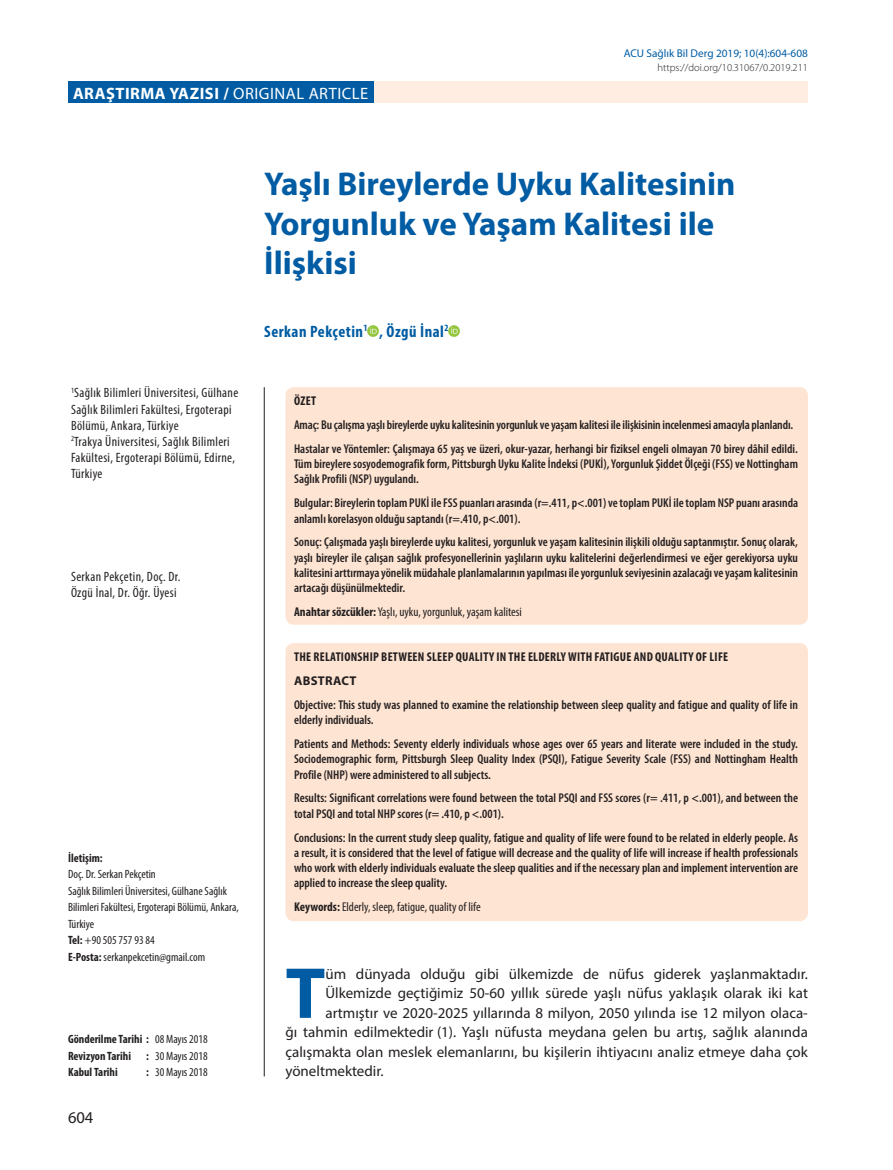
<style>
.page{position:relative;width:893px;height:1170px;background:#fff}
.page>*{position:absolute;margin:0;border:0;box-sizing:border-box;transform-origin:0 0}
.t1{font:700 72.9px "Myriad Pro";color:#015ca3}
.t2{font:700 33px/39.6px "Myriad Pro";color:#015ca3}
.t3{font:700 16.5px "Myriad Pro";letter-spacing:.03em;color:#fff}
.t4{font:700 condensed 16.5px "Myriad Pro";letter-spacing:.03em;color:#015ca3}
.t5{font:16.5px "Myriad Pro";color:#231f20}
.t6{font:15px "Myriad Pro";color:#231f20}
.t7{font:condensed 13.5px/16.2px "Myriad Pro";letter-spacing:.025em;color:#231f20}
.t8{font:600 condensed 12.75px/15.3px "Myriad Pro";color:#231f20}
.t9{font:condensed 12.75px "Myriad Pro";color:#231f20}
.t10{font:700 condensed 12.75px "Myriad Pro";letter-spacing:.02em;color:#231f20}
.t11{font:700 12.75px "Myriad Pro";letter-spacing:.02em;color:#231f20}
.t12{font:condensed 12px/16.5px "Myriad Pro";color:#231f20}
.t13{font:700 condensed 12px/16.5px "Myriad Pro";color:#231f20}
.t14{font:11.25px "Myriad Pro";color:#015ca3}
.t15{font:300 10.5px "Myriad Pro";color:#231f20}
.s1{font-weight:400}
.s2{font-weight:700}
</style>
<div class="page">
<div style="left:373px;top:82px;width:435px;height:21px;background:#feede0"></div>
<div style="left:68px;top:82px;width:305px;height:21px;background:#015ca3"></div>
<hr style="left:264px;top:387px;width:1px;height:689px;background:#231f20">
<svg style="left:368px;top:326px;width:11px;height:10px"></svg>
<svg style="left:449px;top:326px;width:11px;height:10px"></svg>
<div style="left:285px;top:387px;width:523px;height:237px;background:#fee4d2;border-radius:9px"></div>
<div style="left:285px;top:643px;width:523px;height:278px;background:#fee4d2;border-radius:9px"></div>
<p class="t14" style="left:624px;top:46px;width:186px">ACU Sağlık Bil Derg 2019; 10(4):604-608</p>
<p class="t3" style="left:73px;top:82px;width:297px">ARAŞTIRMA YAZISI / <span class="s1">ORIGINAL ARTICLE</span></p>
<p class="t15" style="left:658px;top:62px;width:152px">https://doi.org/10.31067/0.2019.211</p>
<h2 class="t2" style="left:264px;top:163px;width:473px">Yaşlı Bireylerde Uyku Kalitesinin<br>Yorgunluk ve Yaşam Kalitesi ile<br>İlişkisi</h2>
<p class="t7" style="left:71px;top:384px;width:169px"><sup>1</sup>Sağlık Bilimleri Üniversitesi, Gülhane Sağlık Bilimleri Fakültesi, Ergoterapi Bölümü, Ankara, Türkiye<br><sup>2</sup>Trakya Üniversitesi, Sağlık Bilimleri Fakültesi, Ergoterapi Bölümü, Edirne, Türkiye</p>
<p class="t7" style="left:71px;top:568px;width:111px">Serkan Pekçetin, Doç. Dr.<br>Özgü İnal, Dr. Öğr. Üyesi</p>
<p class="t13" style="left:68px;top:849px;width:36px">İletişim:</p>
<p class="t12" style="left:68px;top:865px;width:172px">Doç. Dr. Serkan Pekçetin<br>Sağlık Bilimleri Üniversitesi, Gülhane Sağlık<br>Bilimleri Fakültesi, Ergoterapi Bölümü, Ankara,<br>Türkiye<br><span class="s2">Tel:</span> +90 505 757 93 84<br><span class="s2">E-Posta:</span> serkanpekcetin@gmail.com</p>
<p class="t13" style="left:68px;top:1030px;width:141px">Gönderilme Tarihi : <span class="s1">08 Mayıs 2018<br></span>Revizyon Tarihi</p>
<p class="t12" style="left:146px;top:1047px;width:63px"><span class="s2">:</span> 30 Mayıs 2018</p>
<p class="t13" style="left:68px;top:1063px;width:51px">Kabul Tarihi</p>
<p class="t12" style="left:146px;top:1063px;width:63px"><span class="s2">:</span> 30 Mayıs 2018</p>
<p class="t5" style="left:68px;top:1106px;width:27px">604</p>
<p class="t4" style="left:264px;top:321px;width:186px">Serkan Pekçetin<sup>1</sup> , Özgü İnal<sup>2</sup></p>
<p class="t10" style="left:294px;top:393px;width:23px">ÖZET</p>
<p class="t8" style="left:294px;top:413px;width:505px;line-height:23.9px">Amaç: Bu çalışma yaşlı bireylerde uyku kalitesinin yorgunluk ve yaşam kalitesi ile ilişkisinin incelenmesi amacıyla planlandı.<br>Hastalar ve Yöntemler: Çalışmaya 65 yaş ve üzeri, okur-yazar, herhangi bir fiziksel engeli olmayan 70 birey dâhil edildi.</p>
<p class="t8" style="left:294px;top:456px;width:505px">Tüm bireylere sosyodemografik form, Pittsburgh Uyku Kalite İndeksi (PUKİ), Yorgunluk Şiddet Ölçeği (FSS) ve Nottingham<br>Sağlık Profili (NSP) uygulandı.</p>
<p class="t8" style="left:294px;top:495px;width:506px">Bulgular: Bireylerin toplam PUKİ ile FSS puanları arasında (r=.411, p&lt;.001) ve toplam PUKİ ile toplam NSP puanı arasında anlamlı korelasyon olduğu saptandı (r=.410, p&lt;.001).</p>
<p class="t8" style="left:294px;top:534px;width:506px;text-align:justify">Sonuç: Çalışmada yaşlı bireylerde uyku kalitesi, yorgunluk ve yaşam kalitesinin ilişkili olduğu saptanmıştır. Sonuç olarak, yaşlı bireyler ile çalışan sağlık profesyonellerinin yaşlıların uyku kalitelerini değerlendirmesi ve eğer gerekiyorsa uyku kalitesini arttırmaya yönelik müdahale planlamalarının yapılması ile yorgunluk seviyesinin azalacağı ve yaşam kalitesinin artacağı düşünülmektedir.</p>
<p class="t9" style="left:294px;top:604px;width:229px"><span class="s2">Anahtar sözcükler:</span> Yaşlı, uyku, yorgunluk, yaşam kalitesi</p>
<p class="t10" style="left:294px;top:649px;width:436px">THE RELATIONSHIP BETWEEN SLEEP QUALITY IN THE ELDERLY WITH FATIGUE AND QUALITY OF LIFE</p>
<p class="t11" style="left:294px;top:672px;width:64px">ABSTRACT</p>
<p class="t8" style="left:294px;top:697px;width:505px">Objective: This study was planned to examine the relationship between sleep quality and fatigue and quality of life in elderly individuals.</p>
<p class="t8" style="left:294px;top:736px;width:506px;text-align:justify">Patients and Methods: Seventy elderly individuals whose ages over 65 years and literate were included in the study.<br>Sociodemographic form, Pittsburgh Sleep Quality Index (PSQI), Fatigue Severity Scale (FSS) and Nottingham Health Profile (NHP) were administered to all subjects.</p>
<p class="t8" style="left:294px;top:790px;width:506px">Results: Significant correlations were found between the total PSQI and FSS scores (r= .411, p &lt;.001), and between the total PSQI and total NHP scores (r= .410, p &lt;.001).</p>
<p class="t8" style="left:294px;top:829px;width:506px;text-align:justify">Conclusions: In the current study sleep quality, fatigue and quality of life were found to be related in elderly people. As a result, it is considered that the level of fatigue will decrease and the quality of life will increase if health professionals who work with elderly individuals evaluate the sleep qualities and if the necessary plan and implement intervention are applied to increase the sleep quality.</p>
<p class="t9" style="left:294px;top:899px;width:188px"><span class="s2">Keywords:</span> Elderly, sleep, fatigue, quality of life</p>
<h1 class="t1" style="left:285px;top:945px;width:41px">T</h1>
<p class="t6" style="left:325px;top:964px;width:484px">üm dünyada olduğu gibi ülkemizde de nüfus giderek yaşlanmaktadır.</p>
<p class="t6" style="left:325px;top:983px;width:484px">Ülkemizde geçtiğimiz 50-60 yıllık sürede yaşlı nüfus yaklaşık olarak iki kat</p>
<p class="t6" style="left:325px;top:1003px;width:484px">artmıştır ve 2020-2025 yıllarında 8 milyon, 2050 yılında ise 12 milyon olaca-</p>
<p class="t6" style="left:285px;top:1022px;width:524px">ğı tahmin edilmektedir (1). Yaşlı nüfusta meydana gelen bu artış, sağlık alanında</p>
<p class="t6" style="left:285px;top:1042px;width:524px">çalışmakta olan meslek elemanlarını, bu kişilerin ihtiyacını analiz etmeye daha çok</p>
<p class="t6" style="left:285px;top:1061px;width:100px">yöneltmektedir.</p>
</div>
